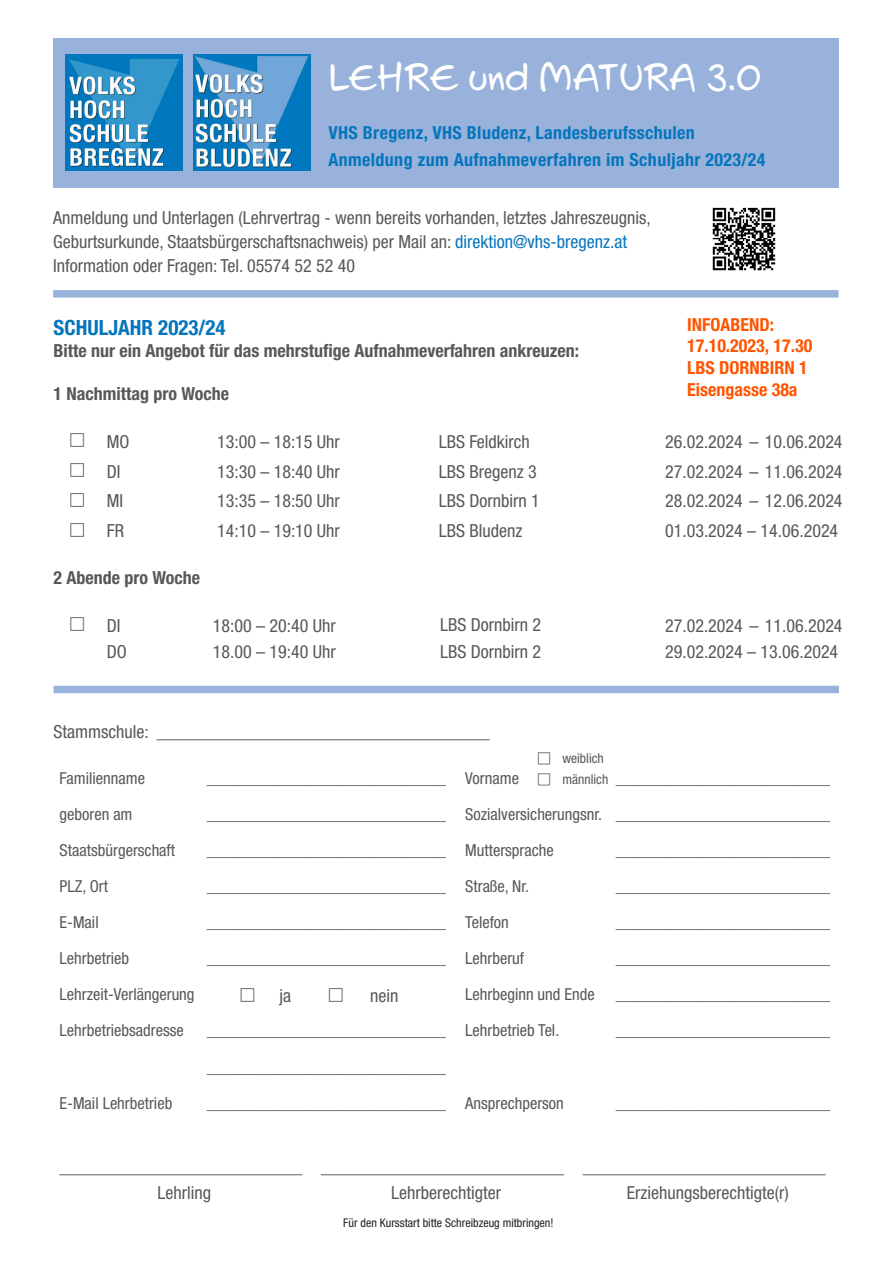
<style>
.page{position:relative;width:893px;height:1263px;background:#fff}
.page>*{position:absolute;margin:0;border:0;box-sizing:border-box;transform-origin:0 0}
.t1{font:37.5px "Swing King";color:#fff}
.t2{font:700 condensed 21px "Helvetica Neue";color:#0575bc}
.t3{font:condensed 18px/26.2px "Helvetica Neue";color:#57585a}
.t4{font:700 condensed 18px "Helvetica Neue";color:#57585a}
.t5{font:700 condensed 18px/27px "Helvetica Neue";letter-spacing:.02em;color:#0575bc}
.t6{font:700 condensed 18px/21.6px "Helvetica Neue";color:#f50}
.t7{font:condensed 16.5px "Helvetica Neue";color:#57585a}
.t8{font:condensed 13.5px/20.9px "Helvetica Neue";color:#57585a}
.t9{font:condensed 12px "Helvetica Neue";color:#231f20}
.s1{color:#0575bc}
</style>
<div class="page">
<div style="left:53px;top:38px;width:786px;height:150px;background:#98b2dc"></div>
<img style="left:66px;top:54px;width:117px;height:117px">
<img style="left:194px;top:54px;width:117px;height:117px">
<img style="left:712px;top:207px;width:64px;height:64px">
<div style="left:53px;top:290px;width:785px;height:8px;background:#98b2dc"></div>
<div style="left:54px;top:686px;width:785px;height:7px;background:#98b2dc"></div>
<h1 class="t1" style="left:328px;top:55px;width:435px">LEHRE und MATURA 3.0</h1>
<p class="t5" style="left:328px;top:118px;width:438px">VHS Bregenz, VHS Bludenz, Landesberufsschulen<br>Anmeldung zum Aufnahmeverfahren im Schuljahr 2023/24</p>
<p class="t3" style="left:53px;top:205px;width:599px;line-height:24px">Anmeldung und Unterlagen (Lehrvertrag - wenn bereits vorhanden, letztes Jahreszeugnis,<br>Geburtsurkunde, Staatsbürgerschaftsnachweis) per Mail an: <span class="s1">direktion@vhs-bregenz.at<br></span>Information oder Fragen: Tel. 05574 52 52 40</p>
<p class="t2" style="left:54px;top:315px;width:174px">SCHULJAHR 2023/24</p>
<p class="t4" style="left:54px;top:339px;width:527px">Bitte nur ein Angebot für das mehrstufige Aufnahmeverfahren ankreuzen:</p>
<p class="t4" style="left:54px;top:383px;width:177px">1 Nachmittag pro Woche</p>
<p class="t3" style="left:107px;top:428px;width:24px">MO</p>
<p class="t3" style="left:217px;top:428px;width:124px">13:00 – 18:15 Uhr</p>
<p class="t3" style="left:439px;top:428px;width:93px">LBS Feldkirch</p>
<p class="t3" style="left:107px;top:458px;width:15px">DI</p>
<p class="t3" style="left:217px;top:458px;width:124px">13:30 – 18:40 Uhr</p>
<p class="t3" style="left:439px;top:458px;width:99px">LBS Bregenz 3</p>
<p class="t3" style="left:107px;top:488px;width:18px">MI</p>
<p class="t3" style="left:217px;top:488px;width:124px">13:35 – 18:50 Uhr</p>
<p class="t3" style="left:439px;top:488px;width:102px">LBS Dornbirn 1</p>
<p class="t3" style="left:107px;top:517px;width:19px">FR</p>
<p class="t3" style="left:217px;top:517px;width:124px">14:10 – 19:10 Uhr</p>
<p class="t3" style="left:439px;top:517px;width:85px">LBS Bludenz</p>
<p class="t4" style="left:54px;top:567px;width:148px">2 Abende pro Woche</p>
<p class="t3" style="left:107px;top:612px;width:15px">DI</p>
<p class="t3" style="left:213px;top:612px;width:124px">18:00 – 20:40 Uhr</p>
<p class="t3" style="left:107px;top:638px;width:22px">DO</p>
<p class="t3" style="left:213px;top:638px;width:124px">18.00 – 19:40 Uhr</p>
<p class="t3" style="left:440px;top:612px;width:102px">LBS Dornbirn 2<br>LBS Dornbirn 2</p>
<p class="t6" style="left:687px;top:313px;width:127px">INFOABEND:<br>17.10.2023, 17.30<br>LBS DORNBIRN 1<br>Eisengasse 38a</p>
<p class="t3" style="left:665px;top:426px;width:179px;line-height:29.7px;text-align:justify">26.02.2024 – 10.06.2024<br>27.02.2024 – 11.06.2024<br>28.02.2024 – 12.06.2024<br>01.03.2024 – 14.06.2024</p>
<p class="t3" style="left:665px;top:612px;width:179px">27.02.2024 – 11.06.2024<br>29.02.2024 – 13.06.2024</p>
<p class="t3" style="left:54px;top:718px;width:438px">Stammschule: _____________________________________</p>
<p class="t7" style="left:60px;top:768px;width:87px">Familienname</p>
<p class="t7" style="left:207px;top:768px;width:314px">_____________________________ Vorname</p>
<p class="t8" style="left:562px;top:748px;width:47px">weiblich männlich</p>
<p class="t7" style="left:616px;top:768px;width:216px">__________________________</p>
<p class="t7" style="left:60px;top:804px;width:74px">geboren am</p>
<p class="t7" style="left:207px;top:804px;width:625px">_____________________________ Sozialversicherungsnr. __________________________</p>
<p class="t7" style="left:60px;top:840px;width:117px">Staatsbürgerschaft</p>
<p class="t7" style="left:207px;top:840px;width:348px">_____________________________ Muttersprache</p>
<p class="t7" style="left:616px;top:840px;width:216px">__________________________</p>
<p class="t7" style="left:60px;top:876px;width:50px">PLZ, Ort</p>
<p class="t7" style="left:207px;top:876px;width:324px">_____________________________ Straße, Nr.</p>
<p class="t7" style="left:616px;top:876px;width:216px">__________________________</p>
<p class="t7" style="left:60px;top:913px;width:41px">E-Mail</p>
<p class="t7" style="left:207px;top:913px;width:303px">_____________________________ Telefon</p>
<p class="t7" style="left:616px;top:913px;width:216px">__________________________</p>
<p class="t7" style="left:60px;top:949px;width:71px">Lehrbetrieb</p>
<p class="t7" style="left:207px;top:949px;width:319px">_____________________________ Lehrberuf</p>
<p class="t7" style="left:616px;top:949px;width:216px">__________________________</p>
<p class="t7" style="left:60px;top:985px;width:137px">Lehrzeit-Verlängerung</p>
<p class="t7" style="left:465px;top:985px;width:131px">Lehrbeginn und Ende</p>
<p class="t7" style="left:616px;top:985px;width:216px">__________________________</p>
<p class="t7" style="left:60px;top:1021px;width:126px">Lehrbetriebsadresse</p>
<p class="t7" style="left:207px;top:1021px;width:354px">_____________________________ Lehrbetrieb Tel.</p>
<p class="t7" style="left:616px;top:1021px;width:216px">__________________________</p>
<p class="t7" style="left:207px;top:1057px;width:241px">_____________________________</p>
<p class="t7" style="left:60px;top:1093px;width:114px">E-Mail Lehrbetrieb</p>
<p class="t7" style="left:207px;top:1093px;width:358px">_____________________________ Ansprechperson</p>
<p class="t7" style="left:616px;top:1093px;width:216px">__________________________</p>
<p class="t3" style="left:279px;top:982px;width:13px">ja</p>
<p class="t3" style="left:370px;top:982px;width:30px">nein</p>
<p class="t3" style="left:158px;top:1153px;width:670px;text-indent:-98px">___________________________ ___________________________ ___________________________<br>Lehrling</p>
<p class="t3" style="left:391px;top:1179px;width:111px">Lehrberechtigter</p>
<p class="t3" style="left:627px;top:1179px;width:163px">Erziehungsberechtigte(r)</p>
<p class="t9" style="left:343px;top:1216px;width:212px">Für den Kursstart bitte Schreibzeug mitbringen!</p>
</div>
